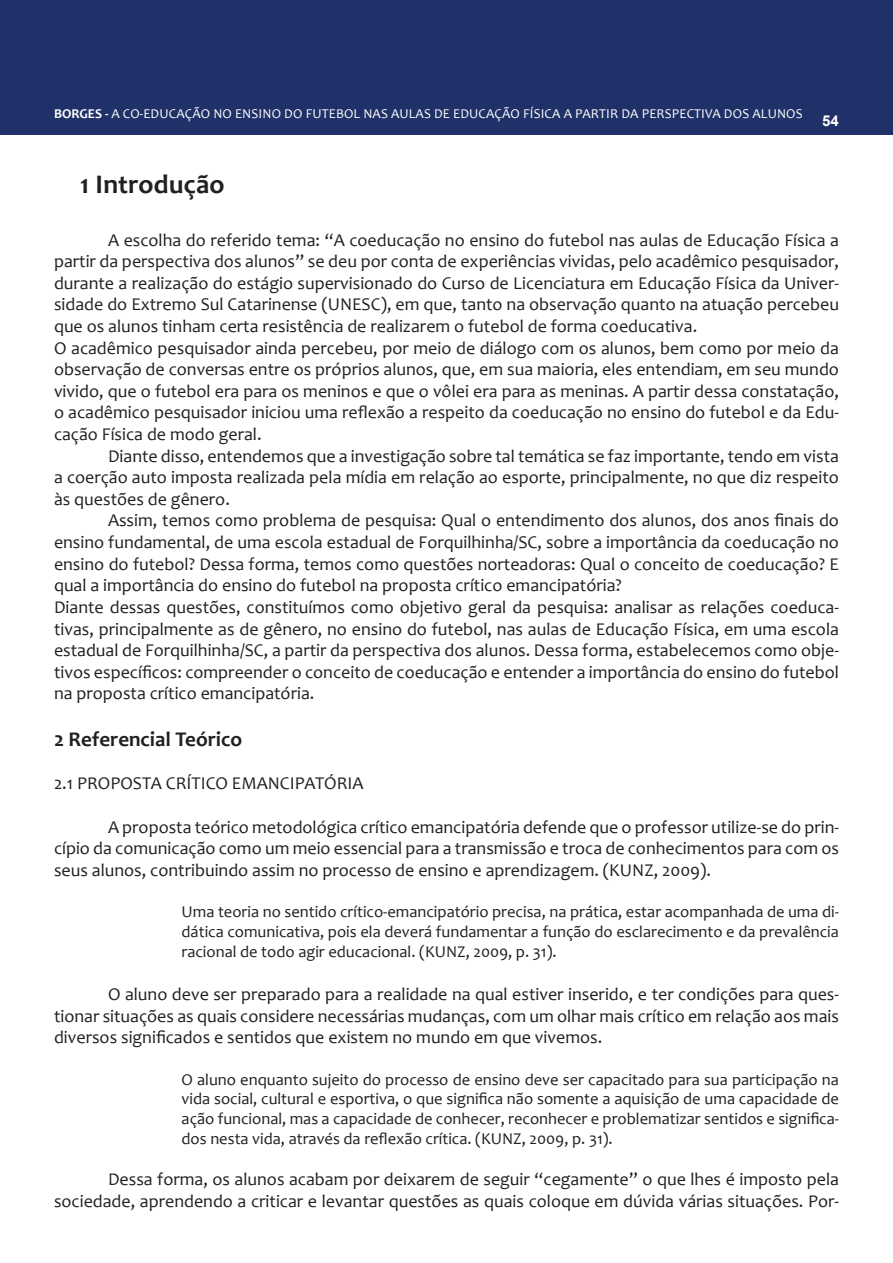
<style>
.page{position:relative;width:893px;height:1263px;background:#fff}
.page>*{position:absolute;margin:0;border:0;box-sizing:border-box;transform-origin:0 0}
.caixadedialogo{font:700 27px "Candara";letter-spacing:.01em;color:#231f20}
.texto_corrido{font:700 21px "Candara";color:#231f20}
.texto_corrido-2{font:18px/21.6px "Candara";color:#231f20;text-align:justify}
.citação{font:16.5px/19.8px "Candara";color:#231f20;text-align:justify}
.t1{font:700 15px "Arial";color:#fff}
.t2{font:13.5px "Candara";letter-spacing:.01em;color:#fff}
.s1{font-weight:700}
</style>
<div class="page">
<div style="left:0;top:0;width:893px;height:135px;background:#203068"></div>
<p class="t2" style="left:54px;top:105px;width:750px"><span class="s1">BORGES -</span> A CO-EDUCAÇÃO NO ENSINO DO FUTEBOL NAS AULAS DE EDUCAÇÃO FÍSICA A PARTIR DA PERSPECTIVA DOS ALUNOS</p>
<p class="t1" style="left:822px;top:111px;width:18px">54</p>
<p class="caixadedialogo" style="left:80px;top:167px;width:146px">1 Introdução</p>
<p class="texto_corrido-2" style="left:54px;top:229px;width:786px;text-indent:54px">A escolha do referido tema: “A coeducação no ensino do futebol nas aulas de Educação Física a partir da perspectiva dos alunos” se deu por conta de experiências vividas, pelo acadêmico pesquisador, durante a realização do estágio supervisionado do Curso de Licenciatura em Educação Física da Univer&shy;sidade do Extremo Sul Catarinense (UNESC), em que, tanto na observação quanto na atuação percebeu que os alunos tinham certa resistência de realizarem o futebol de forma coeducativa.</p>
<p class="texto_corrido-2" style="left:54px;top:337px;width:786px">O acadêmico pesquisador ainda percebeu, por meio de diálogo com os alunos, bem como por meio da observação de conversas entre os próprios alunos, que, em sua maioria, eles entendiam, em seu mundo vivido, que o futebol era para os meninos e que o vôlei era para as meninas. A partir dessa constatação, o acadêmico pesquisador iniciou uma reflexão a respeito da coeducação no ensino do futebol e da Edu&shy;cação Física de modo geral.</p>
<p class="texto_corrido-2" style="left:54px;top:445px;width:786px;text-indent:54px">Diante disso, entendemos que a investigação sobre tal temática se faz importante, tendo em vista a coerção auto imposta realizada pela mídia em relação ao esporte, principalmente, no que diz respeito às questões de gênero.</p>
<p class="texto_corrido-2" style="left:54px;top:510px;width:786px;text-indent:54px">Assim, temos como problema de pesquisa: Qual o entendimento dos alunos, dos anos finais do ensino fundamental, de uma escola estadual de Forquilhinha/SC, sobre a importância da coeducação no ensino do futebol? Dessa forma, temos como questões norteadoras: Qual o conceito de coeducação? E qual a importância do ensino do futebol na proposta crítico emancipatória?</p>
<p class="texto_corrido-2" style="left:54px;top:596px;width:786px">Diante dessas questões, constituímos como objetivo geral da pesquisa: analisar as relações coeduca&shy;tivas, principalmente as de gênero, no ensino do futebol, nas aulas de Educação Física, em uma escola estadual de Forquilhinha/SC, a partir da perspectiva dos alunos. Dessa forma, estabelecemos como obje&shy;tivos específicos: compreender o conceito de coeducação e entender a importância do ensino do futebol na proposta crítico emancipatória.</p>
<p class="texto_corrido" style="left:54px;top:726px;width:190px">2 Referencial Teórico</p>
<p class="texto_corrido-2" style="left:54px;top:772px;width:311px">2.1 PROPOSTA CRÍTICO EMANCIPATÓRIA</p>
<p class="texto_corrido-2" style="left:54px;top:816px;width:786px;text-indent:54px">A proposta teórico metodológica crítico emancipatória defende que o professor utilize-se do prin&shy;cípio da comunicação como um meio essencial para a transmissão e troca de conhecimentos para com os seus alunos, contribuindo assim no processo de ensino e aprendizagem. (KUNZ, 2009).</p>
<p class="citação" style="left:182px;top:902px;width:659px">Uma teoria no sentido crítico-emancipatório precisa, na prática, estar acompanhada de uma di&shy;dática comunicativa, pois ela deverá fundamentar a função do esclarecimento e da prevalência racional de todo agir educacional. (KUNZ, 2009, p. 31).</p>
<p class="texto_corrido-2" style="left:54px;top:983px;width:786px;text-indent:54px">O aluno deve ser preparado para a realidade na qual estiver inserido, e ter condições para ques&shy;tionar situações as quais considere necessárias mudanças, com um olhar mais crítico em relação aos mais diversos significados e sentidos que existem no mundo em que vivemos.</p>
<p class="citação" style="left:182px;top:1069px;width:659px">O aluno enquanto sujeito do processo de ensino deve ser capacitado para sua participação na vida social, cultural e esportiva, o que significa não somente a aquisição de uma capacidade de ação funcional, mas a capacidade de conhecer, reconhecer e problematizar sentidos e significa&shy;dos nesta vida, através da reflexão crítica. (KUNZ, 2009, p. 31).</p>
<p class="texto_corrido-2" style="left:54px;top:1168px;width:786px;text-align:right">Dessa forma, os alunos acabam por deixarem de seguir “cegamente” o que lhes é imposto pela sociedade, aprendendo a criticar e levantar questões as quais coloque em dúvida várias situações. Por-</p>
</div>
